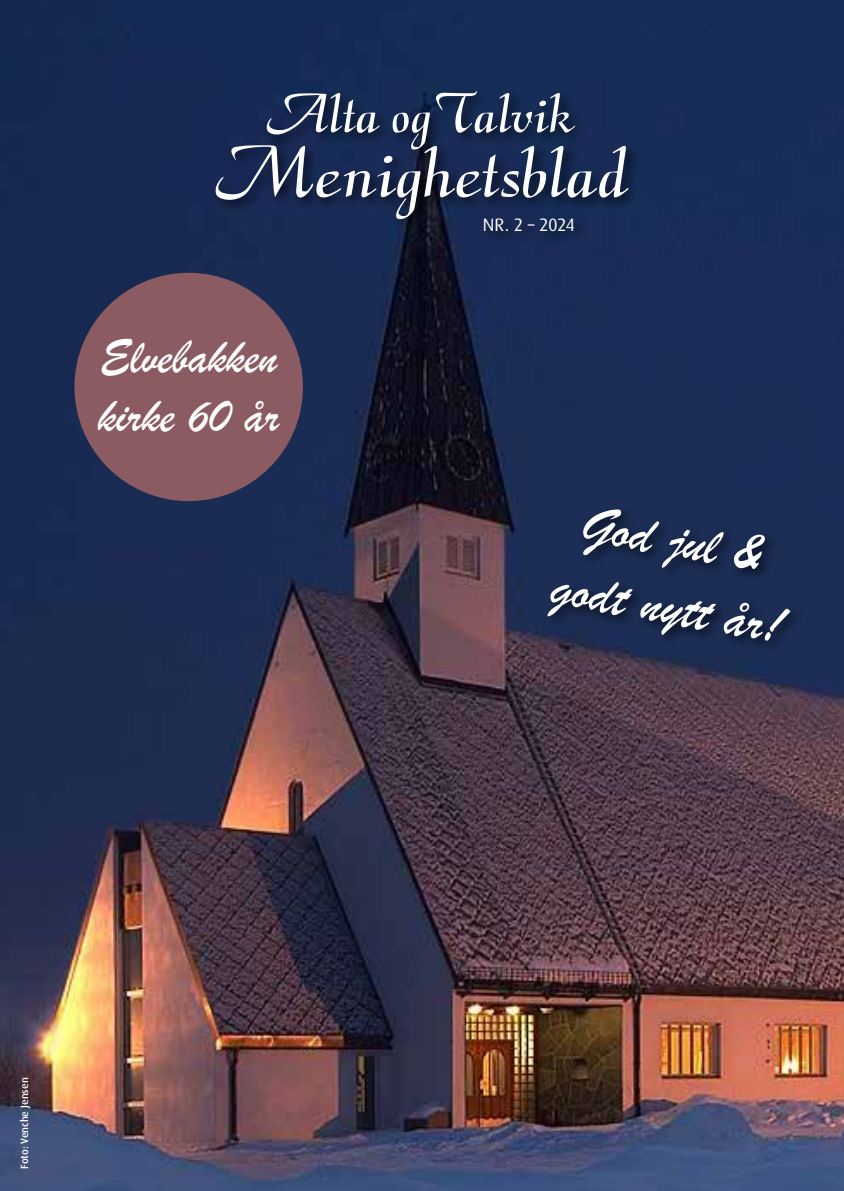
<style>
.page{position:relative;width:844px;height:1191px;background:#fff}
.page>*{position:absolute;margin:0;border:0;box-sizing:border-box;transform-origin:0 0}
.t1{font:55.65px/66.9px "Brush Script";color:#fff;text-align:center}
.t2{font:49.35px/59.3px "Brush Script";color:#fff}
.t3{font:18.03px "Dax Pro";letter-spacing:-.015em;color:#fff}
.t4{font:500 10.5px "Dax Pro";color:#fff}
</style>
<div class="page">
<img style="left:0;top:0;width:843px;height:1191px">
<div style="left:211px;top:88px;width:430px;height:157px;background:#000;opacity:.66"></div>
<svg style="left:215px;top:91px;width:413px;height:128px"></svg>
<div style="left:543px;top:505px;width:260px;height:149px;background:#000;opacity:.66"></div>
<div style="left:74px;top:273px;width:229px;height:228px;background:#8a5c61;border-radius:50%"></div>
<p class="t2" style="left:98px;top:328px;width:182px">Elvebakken kirke 60 år</p>
<p class="t4" style="left:18px;top:1168px;width:93px;rotate:-90deg">Foto: Venche Jensen</p>
<p class="t3" style="left:482px;top:213px;width:93px">NR. 2 – 2024</p>
<p class="t1" style="left:569px;top:488px;width:235px;rotate:10deg">God jul &amp; godt nytt år!</p>
</div>
